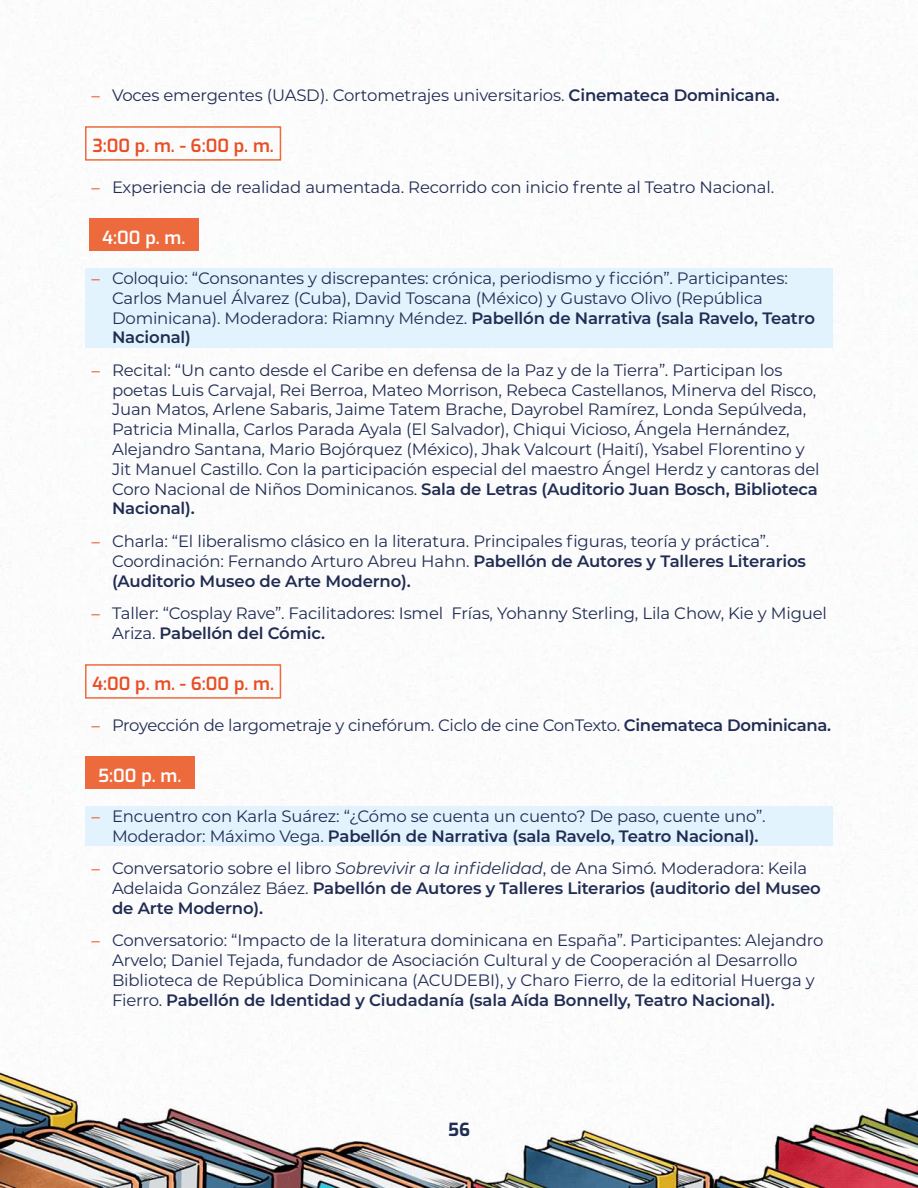
<style>
.page{position:relative;width:918px;height:1188px;background:#fff}
.page>*{position:absolute;margin:0;border:0;box-sizing:border-box;transform-origin:0 0}
.t1{font:600 18px "Exo";color:#e94e24}
.t2{font:600 18px "Exo";color:#fff}
.t3{font:700 18px "Exo";color:#212c53}
.t4{font:16.5px/19.8px "Montserrat";letter-spacing:-.01em;color:#212c53}
.s1{color:#ed6a3d}
.s2{font-weight:600}
.s3{font-style:italic}
</style>
<div class="page">
<img style="left:0;top:9px;width:918px;height:1179px">
<div style="left:85px;top:268px;width:748px;height:79px;background:#e2f3fd"></div>
<div style="left:85px;top:806px;width:748px;height:40px;background:#e2f3fd"></div>
<div style="left:85px;top:126px;width:196px;height:35px;border:2px solid #ed6a3d"></div>
<div style="left:89px;top:218px;width:110px;height:33px;background:#ed6a3d"></div>
<div style="left:85px;top:664px;width:196px;height:35px;border:2px solid #ed6a3d"></div>
<div style="left:85px;top:756px;width:110px;height:33px;background:#ed6a3d"></div>
<p class="t4" style="left:91px;top:85px;width:690px"><span class="s1">−</span> Voces emergentes (UASD). Cortometrajes universitarios. <span class="s2">Cinemateca Dominicana.</span></p>
<p class="t1" style="left:92px;top:132px;width:183px">3:00 p. m. - 6:00 p. m.</p>
<p class="t4" style="left:91px;top:177px;width:685px"><span class="s1">−</span> Experiencia de realidad aumentada. Recorrido con inicio frente al Teatro Nacional.</p>
<p class="t2" style="left:102px;top:224px;width:85px">4:00 p. m.</p>
<p class="t4" style="left:112px;top:268px;width:704px;text-indent:-21px"><span class="s1">−</span> Coloquio: “Consonantes y discrepantes: crónica, periodismo y ficción”. Participantes:<br>Carlos Manuel Álvarez (Cuba), David Toscana (México) y Gustavo Olivo (República Dominicana). Moderadora: Riamny Méndez. <span class="s2">Pabellón de Narrativa (sala Ravelo, Teatro Nacional)</span></p>
<p class="t4" style="left:112px;top:360px;width:709px;text-indent:-21px"><span class="s1">−</span> Recital: “Un canto desde el Caribe en defensa de la Paz y de la Tierra”. Participan los poetas Luis Carvajal, Rei Berroa, Mateo Morrison, Rebeca Castellanos, Minerva del Risco, Juan Matos, Arlene Sabaris, Jaime Tatem Brache, Dayrobel Ramírez, Londa Sepúlveda, Patricia Minalla, Carlos Parada Ayala (El Salvador), Chiqui Vicioso, Ángela Hernández, Alejandro Santana, Mario Bojórquez (México), Jhak Valcourt (Haití), Ysabel Florentino y Jit Manuel Castillo. Con la participación especial del maestro Ángel Herdz y cantoras del Coro Nacional de Niños Dominicanos. <span class="s2">Sala de Letras (Auditorio Juan Bosch, Biblioteca Nacional).</span></p>
<p class="t4" style="left:112px;top:531px;width:695px;text-indent:-21px"><span class="s1">−</span> Charla: “El liberalismo clásico en la literatura. Principales figuras, teoría y práctica”.<br>Coordinación: Fernando Arturo Abreu Hahn. <span class="s2">Pabellón de Autores y Talleres Literarios (Auditorio Museo de Arte Moderno).</span></p>
<p class="t4" style="left:112px;top:603px;width:716px;text-indent:-21px"><span class="s1">−</span> Taller: “Cosplay Rave”. Facilitadores: Ismel Frías, Yohanny Sterling, Lila Chow, Kie y Miguel<br>Ariza. <span class="s2">Pabellón del Cómic.</span></p>
<p class="t1" style="left:92px;top:670px;width:184px">4:00 p. m. - 6:00 p. m.</p>
<p class="t4" style="left:91px;top:715px;width:742px"><span class="s1">−</span> Proyección de largometraje y cinefórum. Ciclo de cine ConTexto. <span class="s2">Cinemateca Dominicana.</span></p>
<p class="t2" style="left:98px;top:762px;width:85px">5:00 p. m.</p>
<p class="t4" style="left:112px;top:806px;width:655px;text-indent:-21px"><span class="s1">−</span> Encuentro con Karla Suárez: “¿Cómo se cuenta un cuento? De paso, cuente uno”.<br>Moderador: Máximo Vega. <span class="s2">Pabellón de Narrativa (sala Ravelo, Teatro Nacional).</span></p>
<p class="t4" style="left:112px;top:858px;width:710px;text-indent:-21px"><span class="s1">−</span> Conversatorio sobre el libro <span class="s3">Sobrevivir a la infidelidad</span>, de Ana Simó. Moderadora: Keila<br>Adelaida González Báez. <span class="s2">Pabellón de Autores y Talleres Literarios (auditorio del Museo de Arte Moderno).</span></p>
<p class="t4" style="left:112px;top:930px;width:713px;text-indent:-21px"><span class="s1">−</span> Conversatorio: “Impacto de la literatura dominicana en España”. Participantes: Alejandro Arvelo; Daniel Tejada, fundador de Asociación Cultural y de Cooperación al Desarrollo Biblioteca de República Dominicana (ACUDEBI), y Charo Fierro, de la editorial Huerga y Fierro. <span class="s2">Pabellón de Identidad y Ciudadanía (sala Aída Bonnelly, Teatro Nacional).</span></p>
<p class="t3" style="left:448px;top:1116px;width:23px">56</p>
</div>
